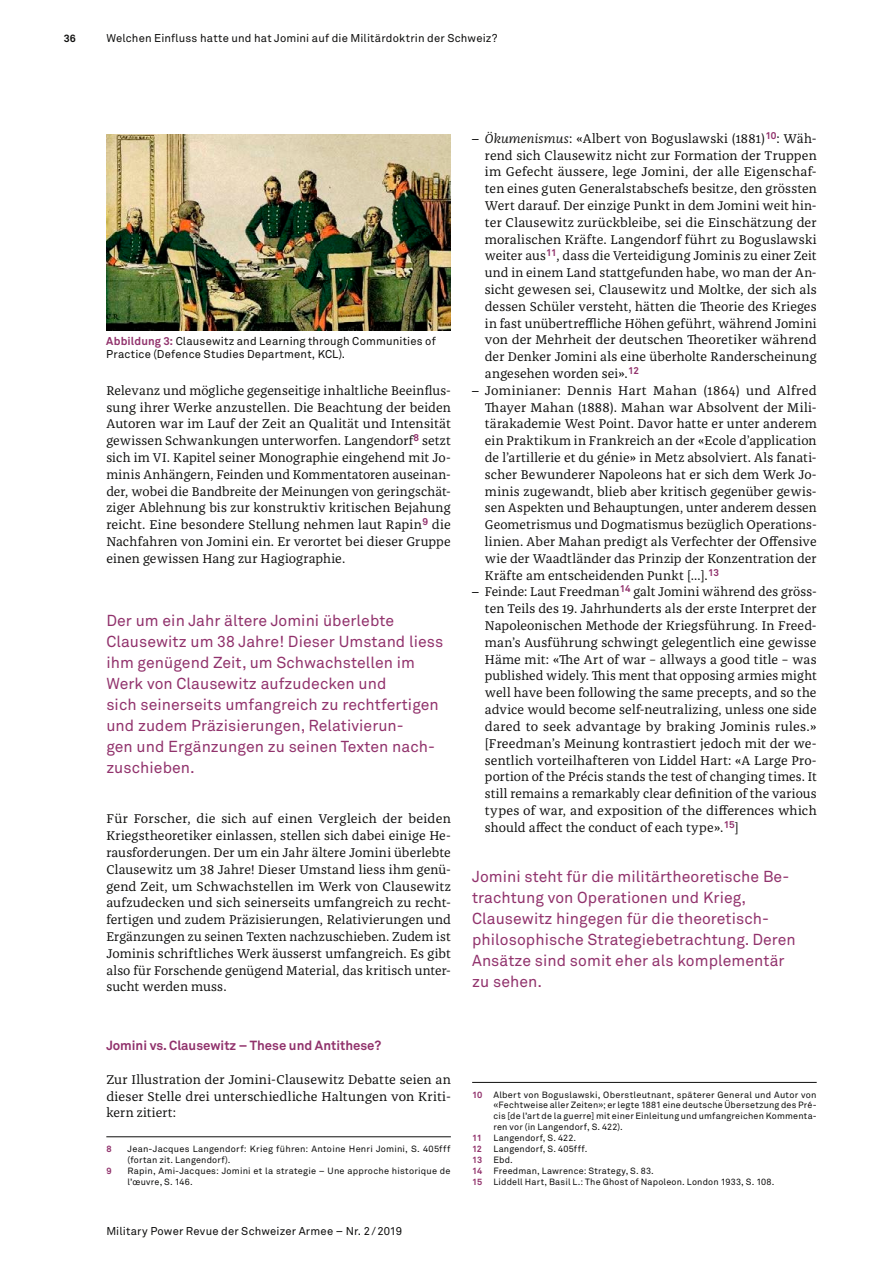
<style>
.page{position:relative;width:872px;height:1263px;background:#fff}
.page>*{position:absolute;margin:0;border:0;box-sizing:border-box;transform-origin:0 0}
._04_02_Zitat{font:15.75px/21px "Akkurat Pro";letter-spacing:.005em;color:#91326c}
._02_01_Grundtext{font:13.2px/16.8px "Franziska OT";letter-spacing:.005em;color:#0e0e0d;text-align:justify}
._01_03_Zwischentitel{font:700 13.2px "Akkurat Pro";color:#91326c}
._04_03_Legende{font:11.25px/13.5px "Akkurat Pro";letter-spacing:.015em;color:#0e0e0d}
.t1{font:700 10.5px "Akkurat Pro";color:#0e0e0d}
._04_04_Fussnote{font:9px/10.8px "Akkurat Pro";letter-spacing:.025em;color:#0e0e0d}
._04_04_Fussnote-2{font:700 9px "Akkurat Pro";letter-spacing:-.035em;color:#91326c}
.s1{font-weight:700;color:#91326c}
.s2{font-family:"Frutiger LT Std"}
.s3{font-style:italic}
</style>
<div class="page">
<hr style="left:472px;top:1082px;width:344px;height:1px;background:#0e0e0d">
<hr style="left:106px;top:1136px;width:345px;height:1px;background:#0e0e0d">
<img style="left:106px;top:134px;width:345px;height:196px">
<p class="t1" style="left:64px;top:32px;width:14px">36</p>
<p class="_04_03_Legende" style="left:106px;top:32px;width:392px">Welchen Einfluss hatte und hat Jomini auf die Militärdoktrin der Schweiz?</p>
<p class="_04_03_Legende" style="left:106px;top:334px;width:331px"><span class="s1">Abbildung 3:</span> Clausewitz and Learning through Communities of<br>Practice (Defence Studies Department, KCL).</p>
<p class="_02_01_Grundtext" style="left:106px;top:382px;width:346px">Relevanz und mögliche gegenseitige inhaltliche Beeinflus&shy;sung ihrer Werke anzustellen. Die Beachtung der beiden Autoren war im Lauf der Zeit an Qualität und Intensität gewissen Schwankungen unterworfen. Langendorf<sup>8</sup> setzt sich im VI. Kapitel seiner Monographie eingehend mit Jo&shy;minis Anhängern, Feinden und Kommentatoren auseinan&shy;der, wobei die Bandbreite der Meinungen von geringschät&shy;ziger Ablehnung bis zur konstruktiv kritischen Bejahung reicht. Eine besondere Stellung nehmen laut Rapin<sup>9</sup> die Nachfahren von Jomini ein. Er verortet bei dieser Gruppe einen gewissen Hang zur Hagiographie.</p>
<p class="_04_02_Zitat" style="left:106px;top:611px;width:338px">Der um ein Jahr ältere Jomini überlebte Clausewitz um 38 Jahre! Dieser Umstand liess ihm genügend Zeit, um Schwachstellen im Werk von Clausewitz aufzudecken und<br>sich seinerseits umfangreich zu rechtfertigen und zudem Präzisierungen, Relativierun-<br>gen und Ergänzungen zu seinen Texten nach&shy;zuschieben.</p>
<p class="_02_01_Grundtext" style="left:106px;top:811px;width:346px">Für Forscher, die sich auf einen Vergleich der beiden Kriegstheoretiker einlassen, stellen sich dabei einige He&shy;rausforderungen. Der um ein Jahr ältere Jomini überlebte Clausewitz um 38 Jahre! Dieser Umstand liess ihm genü&shy;gend Zeit, um Schwachstellen im Werk von Clausewitz aufzudecken und sich seinerseits umfangreich zu recht&shy;fertigen und zudem Präzisierungen, Relativierungen und Ergänzungen zu seinen Texten nachzuschieben. Zudem ist Jominis schriftliches Werk äusserst umfangreich. Es gibt also für Forschende genügend Material, das kritisch unter&shy;sucht werden muss.</p>
<p class="_01_03_Zwischentitel" style="left:106px;top:1037px;width:276px">Jomini vs. Clausewitz – These und Antithese?</p>
<p class="_02_01_Grundtext" style="left:106px;top:1071px;width:346px">Zur Illustration der Jomini-Clausewitz Debatte seien an dieser Stelle drei unterschiedliche Haltungen von Kriti&shy;kern zitiert:</p>
<p class="_04_04_Fussnote-2" style="left:106px;top:1143px;width:7px">8</p>
<p class="_04_04_Fussnote" style="left:128px;top:1143px;width:324px">Jean-Jacques Langendorf: Krieg führen: Antoine Henri Jomini, S. 405fff (fortan zit. Langendorf).</p>
<p class="_04_04_Fussnote-2" style="left:106px;top:1165px;width:7px">9</p>
<p class="_04_04_Fussnote" style="left:128px;top:1165px;width:324px">Rapin, Ami-Jacques: Jomini et la strategie – Une approche historique de l’œuvre, S. 146.</p>
<p class="_04_03_Legende" style="left:106px;top:1224px;width:297px">Military Power Revue der Schweizer Armee – Nr. 2/2019</p>
<p class="_02_01_Grundtext" style="left:485px;top:130px;width:333px;text-indent:-13px"><span class="s2">–</span> <span class="s3">Ökumenismus</span>: «Albert von Boguslawski (1881)<sup>10</sup>: Wäh&shy;rend sich Clausewitz nicht zur Formation der Truppen im Gefecht äussere, lege Jomini, der alle Eigenschaf&shy;ten eines guten Generalstabschefs besitze, den grössten Wert darauf. Der einzige Punkt in dem Jomini weit hin&shy;ter Clausewitz zurückbleibe, sei die Einschätzung der moralischen Kräfte. Langendorf führt zu Boguslawski weiter aus<sup>11</sup>, dass die Verteidigung Jominis zu einer Zeit und in einem Land stattgefunden habe, wo man der An&shy;sicht gewesen sei, Clausewitz und Moltke, der sich als dessen Schüler versteht, hätten die Theorie des Krieges in fast unübertreffliche Höhen geführt, während Jomini von der Mehrheit der deutschen Theoretiker während der Denker Jomini als eine überholte Randerscheinung angesehen worden sei».<sup>12</sup></p>
<p class="_02_01_Grundtext" style="left:485px;top:382px;width:333px;text-indent:-13px"><span class="s2">–</span> Jominianer: Dennis Hart Mahan (1864) und Alfred Thayer Mahan (1888). Mahan war Absolvent der Mili&shy;tärakademie West Point. Davor hatte er unter anderem ein Praktikum in Frankreich an der «Ecole d’application de l’artillerie et du génie» in Metz absolviert. Als fanati&shy;scher Bewunderer Napoleons hat er sich dem Werk Jo&shy;minis zugewandt, blieb aber kritisch gegenüber gewis&shy;sen Aspekten und Behauptungen, unter anderem dessen Geometrismus und Dogmatismus bezüglich Operations&shy;linien. Aber Mahan predigt als Verfechter der Offensive wie der Waadtländer das Prinzip der Konzentration der Kräfte am entscheidenden Punkt […].<sup>13</sup></p>
<p class="_02_01_Grundtext" style="left:485px;top:584px;width:333px;text-indent:-13px"><span class="s2">–</span> Feinde: Laut Freedman<sup>14</sup> galt Jomini während des gröss&shy;ten Teils des 19. Jahrhunderts als der erste Interpret der Napoleonischen Methode der Kriegsführung. In Freed&shy;man’s Ausführung schwingt gelegentlich eine gewisse Häme mit: «The Art of war – allways a good title – was published widely. This ment that opposing armies might well have been following the same precepts, and so the advice would become self-neutralizing, unless one side dared to seek advantage by braking Jominis rules.» [Freedman’s Meinung kontrastiert jedoch mit der we&shy;sentlich vorteilhafteren von Liddel Hart: «A Large Pro&shy;portion of the Précis stands the test of changing times. It still remains a remarkably clear definition of the various types of war, and exposition of the differences which should affect the conduct of each type».<sup>15</sup>]</p>
<p class="_04_02_Zitat" style="left:472px;top:867px;width:325px">Jomini steht für die militärtheoretische Be&shy;trachtung von Operationen und Krieg, Clausewitz hingegen für die theoretisch&shy;philosophische Strategiebetrachtung. Deren Ansätze sind somit eher als komplementär zu sehen.</p>
<p class="_04_04_Fussnote" style="left:493px;top:1089px;width:325px;text-align:justify;text-indent:-21px"><span class="s1">10</span> Albert von Boguslawski, Oberstleutnant, späterer General und Autor von «Fechtweise aller Zeiten»; er legte 1881 eine deutsche Übersetzung des Pré&shy;cis [de l’art de la guerre] mit einer Einleitung und umfangreichen Kommenta&shy;ren vor (in Langendorf, S. 422).</p>
<p class="_04_04_Fussnote-2" style="left:472px;top:1132px;width:11px">11</p>
<p class="_04_04_Fussnote" style="left:493px;top:1133px;width:84px">Langendorf, S. 422.</p>
<p class="_04_04_Fussnote-2" style="left:472px;top:1143px;width:11px">12</p>
<p class="_04_04_Fussnote" style="left:493px;top:1143px;width:95px">Langendorf, S. 405fff.</p>
<p class="_04_04_Fussnote-2" style="left:472px;top:1154px;width:11px">13</p>
<p class="_04_04_Fussnote" style="left:493px;top:1154px;width:21px">Ebd.</p>
<p class="_04_04_Fussnote-2" style="left:472px;top:1165px;width:12px">14</p>
<p class="_04_04_Fussnote" style="left:493px;top:1165px;width:162px">Freedman, Lawrence: Strategy, S. 83.</p>
<p class="_04_04_Fussnote" style="left:472px;top:1176px;width:304px"><span class="s1">15</span> Liddell Hart, Basil L.: The Ghost of Napoleon. London 1933, S. 108.</p>
</div>
